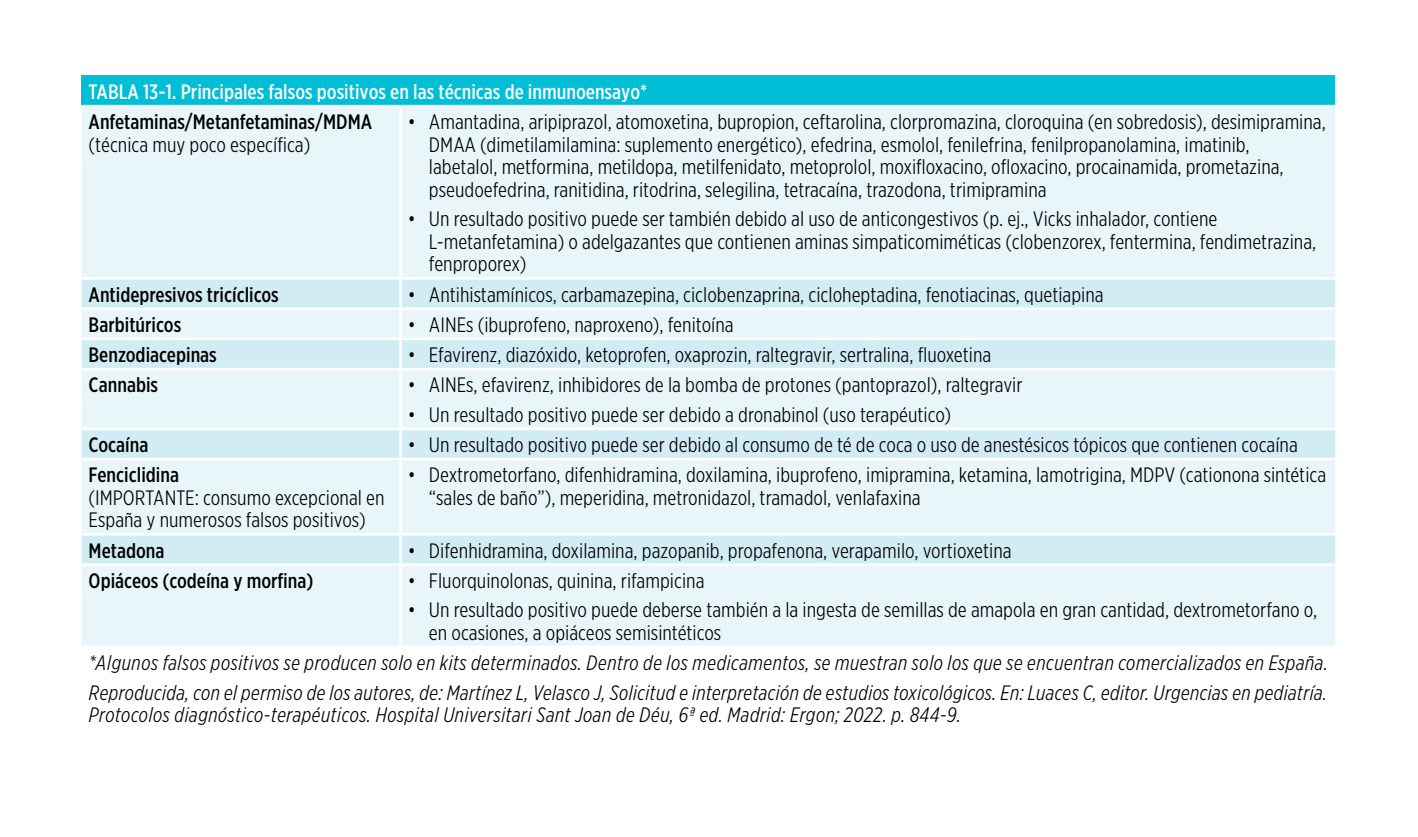
<style>
.page{position:relative;width:1418px;height:837px;background:#fff}
.page>*{position:absolute;margin:0;border:0;box-sizing:border-box;transform-origin:0 0}
.t1{font:300 20px/22.5px "Gotham X Narr S Sm";color:#000}
.t2{font:italic 300 20px/29.5px "Gotham X Narr S Sm";letter-spacing:-.005em;color:#000}
.t3{font:500 20px "Gotham X Narr S Sm";color:#000}
.t4{font:500 20px "Gotham X Narr S Sm";color:#fff}
</style>
<div class="page">
<div style="left:81px;top:76px;width:1254px;height:30px;background:#00bed6"></div>
<div style="left:81px;top:107px;width:1254px;height:538px;background:#e8f5f9"></div>
<svg style="left:81px;top:280px;width:1254px;height:283px;background:#dff1f6"></svg>
<hr style="left:399px;top:280px;width:3px;height:27px;background:#fff">
<hr style="left:81px;top:277px;width:319px;height:3px;background:#fff">
<hr style="left:400px;top:277px;width:935px;height:3px;background:#fff">
<hr style="left:81px;top:307px;width:319px;height:3px;background:#fff">
<hr style="left:400px;top:307px;width:935px;height:3px;background:#fff">
<hr style="left:399px;top:340px;width:3px;height:28px;background:#fff">
<hr style="left:81px;top:337px;width:319px;height:3px;background:#fff">
<hr style="left:400px;top:337px;width:935px;height:3px;background:#fff">
<hr style="left:81px;top:368px;width:319px;height:2px;background:#fff">
<hr style="left:400px;top:368px;width:935px;height:2px;background:#fff">
<hr style="left:399px;top:430px;width:3px;height:27px;background:#fff">
<hr style="left:81px;top:427px;width:319px;height:3px;background:#fff">
<hr style="left:400px;top:427px;width:935px;height:3px;background:#fff">
<hr style="left:81px;top:457px;width:319px;height:3px;background:#fff">
<hr style="left:400px;top:457px;width:935px;height:3px;background:#fff">
<hr style="left:399px;top:535px;width:3px;height:28px;background:#fff">
<hr style="left:81px;top:533px;width:319px;height:2px;background:#fff">
<hr style="left:400px;top:533px;width:935px;height:2px;background:#fff">
<hr style="left:81px;top:563px;width:319px;height:2px;background:#fff">
<hr style="left:400px;top:563px;width:935px;height:2px;background:#fff">
<hr style="left:81px;top:105px;width:319px;height:2px;background:#fff">
<hr style="left:400px;top:105px;width:935px;height:2px;background:#fff">
<hr style="left:399px;top:107px;width:3px;height:170px;background:#fff">
<hr style="left:399px;top:310px;width:3px;height:27px;background:#fff">
<hr style="left:399px;top:370px;width:3px;height:57px;background:#fff">
<hr style="left:399px;top:460px;width:3px;height:73px;background:#fff">
<hr style="left:399px;top:565px;width:3px;height:80px;background:#fff">
<p class="t4" style="left:89px;top:79px;width:560px">TABLA 13-1. Principales falsos positivos en las técnicas de inmunoensayo*</p>
<p class="t3" style="left:89px;top:109px;width:285px">Anfetaminas/Metanfetaminas/MDMA</p>
<p class="t1" style="left:89px;top:133px;width:223px">(técnica muy poco específica)</p>
<p class="t1" style="left:429px;top:110px;width:898px;text-indent:-21px">• Amantadina, aripiprazol, atomoxetina, bupropion, ceftarolina, clorpromazina, cloroquina (en sobredosis), desimipramina, DMAA (dimetilamilamina: suplemento energético), efedrina, esmolol, fenilefrina, fenilpropanolamina, imatinib,<br>labetalol, metformina, metildopa, metilfenidato, metoprolol, moxifloxacino, ofloxacino, procainamida, prometazina, pseudoefedrina, ranitidina, ritodrina, selegilina, tetracaína, trazodona, trimipramina</p>
<p class="t1" style="left:429px;top:207px;width:889px;text-indent:-21px">• Un resultado positivo puede ser también debido al uso de anticongestivos (p. ej., Vicks inhalador, contiene<br>L-metanfetamina) o adelgazantes que contienen aminas simpaticomiméticas (clobenzorex, fentermina, fendimetrazina, fenproporex)</p>
<p class="t3" style="left:89px;top:281px;width:192px">Antidepresivos tricíclicos</p>
<p class="t1" style="left:407px;top:282px;width:697px">• Antihistamínicos, carbamazepina, ciclobenzaprina, cicloheptadina, fenotiacinas, quetiapina</p>
<p class="t3" style="left:89px;top:312px;width:94px">Barbitúricos</p>
<p class="t1" style="left:407px;top:313px;width:327px">• AINEs (ibuprofeno, naproxeno), fenitoína</p>
<p class="t3" style="left:89px;top:342px;width:130px">Benzodiacepinas</p>
<p class="t1" style="left:407px;top:343px;width:585px">• Efavirenz, diazóxido, ketoprofen, oxaprozin, raltegravir, sertralina, fluoxetina</p>
<p class="t3" style="left:89px;top:372px;width:71px">Cannabis</p>
<p class="t1" style="left:407px;top:373px;width:616px">• AINEs, efavirenz, inhibidores de la bomba de protones (pantoprazol), raltegravir</p>
<p class="t1" style="left:407px;top:403px;width:545px">• Un resultado positivo puede ser debido a dronabinol (uso terapéutico)</p>
<p class="t3" style="left:89px;top:432px;width:61px">Cocaína</p>
<p class="t1" style="left:407px;top:433px;width:891px">• Un resultado positivo puede ser debido al consumo de té de coca o uso de anestésicos tópicos que contienen cocaína</p>
<p class="t3" style="left:89px;top:462px;width:92px">Fenciclidina</p>
<p class="t1" style="left:89px;top:485px;width:297px">(IMPORTANTE: consumo excepcional en<br>España y numerosos falsos positivos)</p>
<p class="t1" style="left:429px;top:463px;width:898px;text-indent:-21px">• Dextrometorfano, difenhidramina, doxilamina, ibuprofeno, imipramina, ketamina, lamotrigina, MDPV (cationona sintética “sales de baño”), meperidina, metronidazol, tramadol, venlafaxina</p>
<p class="t3" style="left:89px;top:537px;width:77px">Metadona</p>
<p class="t1" style="left:407px;top:538px;width:605px">• Difenhidramina, doxilamina, pazopanib, propafenona, verapamilo, vortioxetina</p>
<p class="t3" style="left:89px;top:567px;width:226px">Opiáceos (codeína y morfina)</p>
<p class="t1" style="left:407px;top:568px;width:298px">• Fluorquinolonas, quinina, rifampicina</p>
<p class="t1" style="left:429px;top:598px;width:889px;text-indent:-21px">• Un resultado positivo puede deberse también a la ingesta de semillas de amapola en gran cantidad, dextrometorfano o, en ocasiones, a opiáceos semisintéticos</p>
<p class="t2" style="left:89px;top:647px;width:1240px">*Algunos falsos positivos se producen solo en kits determinados. Dentro de los medicamentos, se muestran solo los que se encuentran comercializados en España.<br>Reproducida, con el permiso de los autores, de: Martínez L, Velasco J, Solicitud e interpretación de estudios toxicológicos. En: Luaces C, editor. Urgencias en pediatría.</p>
<p class="t2" style="left:89px;top:699px;width:874px">Protocolos diagnóstico-terapéuticos. Hospital Universitari Sant Joan de Déu, 6ª ed. Madrid: Ergon; 2022. p. 844-9.</p>
</div>
